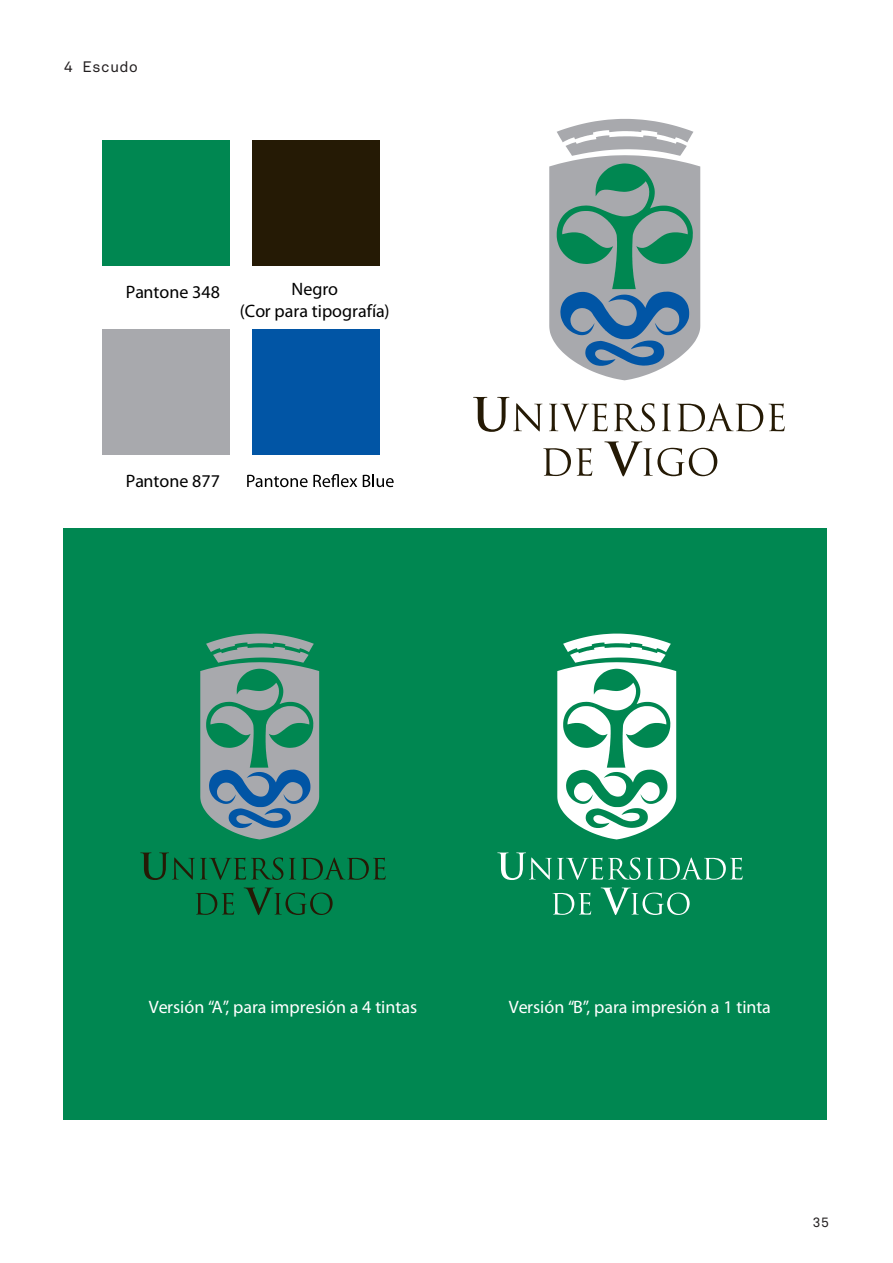
<style>
.page{position:relative;width:893px;height:1263px;background:#fff}
.page>*{position:absolute;margin:0;border:0;box-sizing:border-box;transform-origin:0 0}
.t1{font:18px "Myriad Pro";color:#fff}
.t2{font:18px/21.6px "Myriad Pro";color:#000;text-align:center}
.t3{font:15px "Akkurat Mono";color:#231f20}
.t4{font:13.5px "Akkurat Mono";color:#231f20}
</style>
<div class="page">
<div style="left:64px;top:528px;width:763px;height:591px;background:#008751"></div>
<svg style="left:549px;top:119px;width:151px;height:261px;background:#89a6a9"></svg>
<svg style="left:662px;top:404px;width:9px;height:27px"></svg>
<svg style="left:769px;top:403px;width:16px;height:28px"></svg>
<svg style="left:677px;top:403px;width:86px;height:28px"></svg>
<svg style="left:543px;top:448px;width:49px;height:28px"></svg>
<svg style="left:614px;top:403px;width:41px;height:29px"></svg>
<svg style="left:549px;top:403px;width:59px;height:29px"></svg>
<svg style="left:473px;top:397px;width:69px;height:35px"></svg>
<svg style="left:604px;top:441px;width:113px;height:35px"></svg>
<svg style="left:200px;top:634px;width:119px;height:205px"></svg>
<svg style="left:289px;top:857px;width:97px;height:23px"></svg>
<svg style="left:196px;top:893px;width:38px;height:22px"></svg>
<svg style="left:140px;top:852px;width:143px;height:28px"></svg>
<svg style="left:244px;top:887px;width:89px;height:28px"></svg>
<div style="left:102px;top:141px;width:128px;height:125px;background:#008751"></div>
<div style="left:252px;top:141px;width:128px;height:125px;background:#251a05"></div>
<div style="left:102px;top:330px;width:128px;height:125px;background:#a8a9ad"></div>
<div style="left:252px;top:330px;width:128px;height:125px;background:#0155a5"></div>
<svg style="left:247px;top:474px;width:110px;height:13px"></svg>
<svg style="left:363px;top:474px;width:31px;height:13px"></svg>
<svg style="left:557px;top:634px;width:119px;height:205px"></svg>
<svg style="left:646px;top:857px;width:97px;height:23px"></svg>
<svg style="left:553px;top:893px;width:38px;height:22px"></svg>
<svg style="left:497px;top:852px;width:143px;height:28px"></svg>
<svg style="left:601px;top:887px;width:89px;height:28px"></svg>
<p class="t3" style="left:64px;top:58px;width:76px">4 Escudo</p>
<p class="t2" style="left:126px;top:281px;width:96px">Pantone 348</p>
<p class="t2" style="left:240px;top:278px;width:151px">Negro<br>(Cor para tipografía)</p>
<p class="t2" style="left:126px;top:470px;width:96px">Pantone 877</p>
<p class="t1" style="left:149px;top:996px;width:270px">Versión “A”, para impresión a 4 tintas</p>
<p class="t1" style="left:509px;top:996px;width:263px">Versión “B”, para impresión a 1 tinta</p>
<p class="t4" style="left:812px;top:1213px;width:18px">35</p>
</div>
